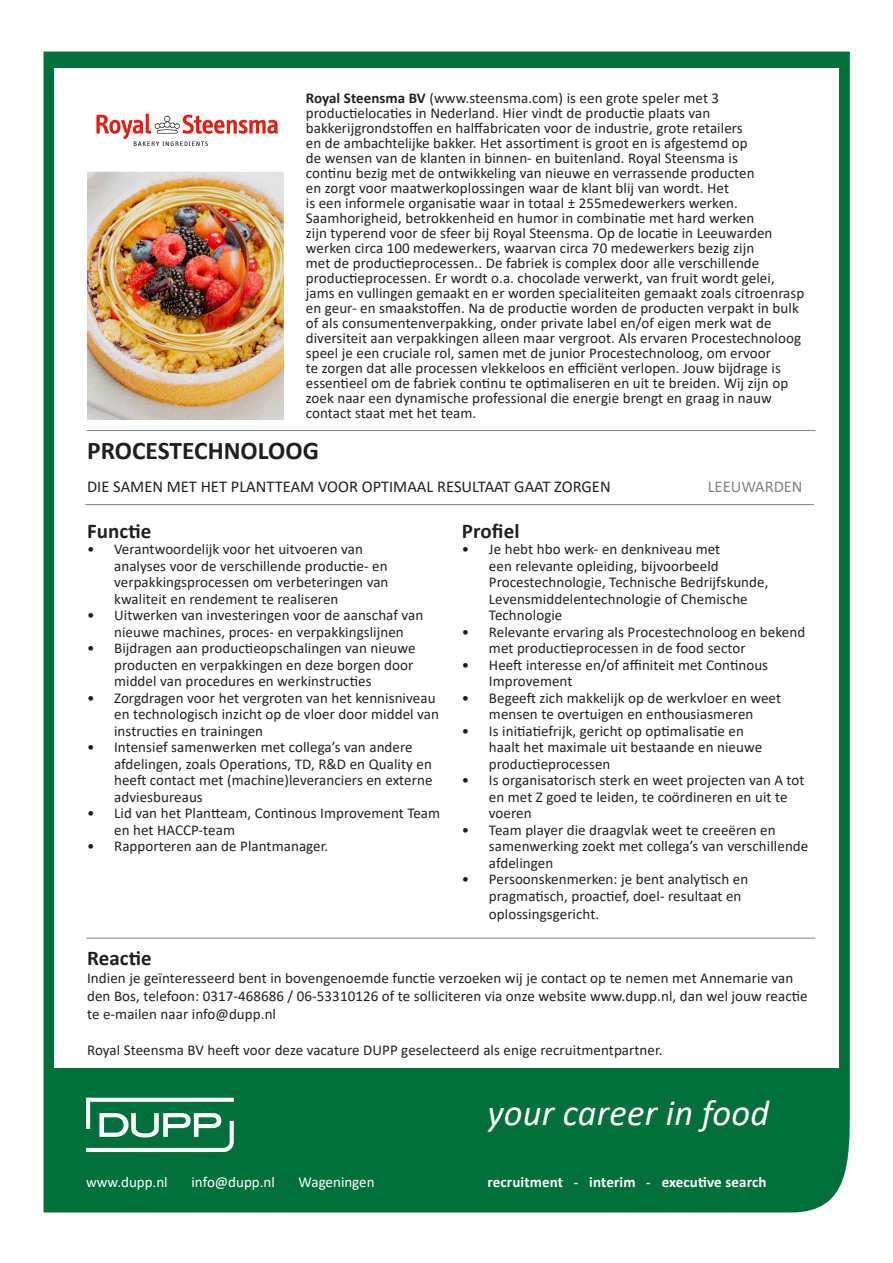
<style>
.page{position:relative;width:893px;height:1263px;background:#fff}
.page>*{position:absolute;margin:0;border:0;box-sizing:border-box;transform-origin:0 0}
.t1{font:italic 36.45px "Calibri";letter-spacing:.005em;color:#fff}
.t2{font:700 25.5px "Calibri";color:#231f20}
.t3{font:700 21px "Calibri";letter-spacing:.005em;color:#231f20}
.t4{font:16.5px "Calibri";color:#231f20}
.t5{font:16.5px "Calibri";color:#808285}
.t6{font:15px/16.5px "Calibri";letter-spacing:.005em;color:#231f20}
.t7{font:700 15px "Calibri";letter-spacing:.01em;color:#fff}
.t8{font:15px "Calibri";color:#fff}
.s1{font-weight:700}
</style>
<div class="page">
<div style="left:44px;top:52px;width:806px;height:1160px;background:#006f3c"></div>
<div style="left:54px;top:68px;width:785px;height:999px;background:#fff"></div>
<hr style="left:87px;top:430px;width:728px;height:1px;background:#808285">
<hr style="left:87px;top:938px;width:728px;height:1px;background:#808285">
<hr style="left:85px;top:504px;width:729px;height:1px;background:#808285">
<img style="left:87px;top:172px;width:196px;height:248px">
<img style="left:96px;top:113px;width:182px;height:33px">
<svg style="left:86px;top:1098px;width:148px;height:54px"></svg>
<p class="t6" style="left:306px;top:90px;width:500px;line-height:15px"><span class="s1">Royal Steensma BV</span> (www.steensma.com) is een grote speler met 3 productielocaties in Nederland. Hier vindt de productie plaats van bakkerijgrondstoffen en halffabricaten voor de industrie, grote retailers<br>en de ambachtelijke bakker. Het assortiment is groot en is afgestemd op<br>de wensen van de klanten in binnen- en buitenland. Royal Steensma is<br>continu bezig met de ontwikkeling van nieuwe en verrassende producten<br>en zorgt voor maatwerkoplossingen waar de klant blij van wordt. Het<br>is een informele organisatie waar in totaal ± 255medewerkers werken.<br>Saamhorigheid, betrokkenheid en humor in combinatie met hard werken<br>zijn typerend voor de sfeer bij Royal Steensma. Op de locatie in Leeuwarden werken circa 100 medewerkers, waarvan circa 70 medewerkers bezig zijn<br>met de productieprocessen.. De fabriek is complex door alle verschillende productieprocessen. Er wordt o.a. chocolade verwerkt, van fruit wordt gelei, jams en vullingen gemaakt en er worden specialiteiten gemaakt zoals citroenrasp en geur- en smaakstoffen. Na de productie worden de producten verpakt in bulk of als consumentenverpakking, onder private label en/of eigen merk wat de diversiteit aan verpakkingen alleen maar vergroot. Als ervaren Procestechnoloog speel je een cruciale rol, samen met de junior Procestechnoloog, om ervoor<br>te zorgen dat alle processen vlekkeloos en efficiënt verlopen. Jouw bijdrage is essentieel om de fabriek continu te optimaliseren en uit te breiden. Wij zijn op zoek naar een dynamische professional die energie brengt en graag in nauw contact staat met het team.</p>
<p class="t2" style="left:87px;top:433px;width:233px">PROCESTECHNOLOOG</p>
<p class="t4" style="left:87px;top:475px;width:525px">DIE SAMEN MET HET PLANTTEAM VOOR OPTIMAAL RESULTAAT GAAT ZORGEN</p>
<p class="t5" style="left:708px;top:475px;width:96px">LEEUWARDEN</p>
<p class="t3" style="left:87px;top:516px;width:66px">Functie</p>
<p class="t6" style="left:114px;top:541px;width:276px;text-indent:-27px">• Verantwoordelijk voor het uitvoeren van analyses voor de verschillende productie- en verpakkingsprocessen om verbeteringen van kwaliteit en rendement te realiseren</p>
<p class="t6" style="left:87px;top:607px;width:338px;text-align:center">• Uitwerken van investeringen voor de aanschaf van nieuwe machines, proces- en verpakkingslijnen</p>
<p class="t6" style="left:114px;top:640px;width:303px;text-indent:-27px">• Bijdragen aan productieopschalingen van nieuwe producten en verpakkingen en deze borgen door middel van procedures en werkinstructies</p>
<p class="t6" style="left:114px;top:689px;width:326px;text-indent:-27px">• Zorgdragen voor het vergroten van het kennisniveau en technologisch inzicht op de vloer door middel van instructies en trainingen</p>
<p class="t6" style="left:114px;top:739px;width:320px;text-indent:-27px">• Intensief samenwerken met collega’s van andere afdelingen, zoals Operations, TD, R&amp;D en Quality en heeft contact met (machine)leveranciers en externe adviesbureaus</p>
<p class="t6" style="left:114px;top:805px;width:328px;text-indent:-27px">• Lid van het Plantteam, Continous Improvement Team en het HACCP-team</p>
<p class="t6" style="left:87px;top:838px;width:243px">• Rapporteren aan de Plantmanager.</p>
<p class="t3" style="left:462px;top:516px;width:59px">Profiel</p>
<p class="t6" style="left:489px;top:541px;width:281px;text-indent:-27px">• Je hebt hbo werk- en denkniveau met<br>een relevante opleiding, bijvoorbeeld Procestechnologie, Technische Bedrijfskunde, Levensmiddelentechnologie of Chemische Technologie</p>
<p class="t6" style="left:489px;top:623px;width:318px;text-indent:-27px">• Relevante ervaring als Procestechnoloog en bekend met productieprocessen in de food sector</p>
<p class="t6" style="left:489px;top:656px;width:281px;text-indent:-27px">• Heeft interesse en/of affiniteit met Continous<br>Improvement</p>
<p class="t6" style="left:462px;top:689px;width:321px;text-align:center">• Begeeft zich makkelijk op de werkvloer en weet mensen te overtuigen en enthousiasmeren</p>
<p class="t6" style="left:489px;top:722px;width:275px;text-indent:-27px">• Is initiatiefrijk, gericht op optimalisatie en haalt het maximale uit bestaande en nieuwe productieprocessen</p>
<p class="t6" style="left:489px;top:772px;width:317px;text-indent:-27px">• Is organisatorisch sterk en weet projecten van A tot en met Z goed te leiden, te coördineren en uit te voeren</p>
<p class="t6" style="left:489px;top:821px;width:321px;text-indent:-27px">• Team player die draagvlak weet te creeëren en samenwerking zoekt met collega’s van verschillende afdelingen</p>
<p class="t6" style="left:489px;top:871px;width:261px;text-indent:-27px">• Persoonskenmerken: je bent analytisch en pragmatisch, proactief, doel- resultaat en</p>
<p class="t6" style="left:489px;top:905px;width:112px">oplossingsgericht.</p>
<p class="t3" style="left:87px;top:943px;width:66px">Reactie</p>
<p class="t6" style="left:87px;top:968px;width:722px;line-height:18px">Indien je geïnteresseerd bent in bovengenoemde functie verzoeken wij je contact op te nemen met Annemarie van den Bos, telefoon: 0317-468686 / 06-53310126 of te solliciteren via onze website www.dupp.nl, dan wel jouw reactie te e-mailen naar info@dupp.nl</p>
<p class="t6" style="left:87px;top:1041px;width:577px">Royal Steensma BV heeft voor deze vacature DUPP geselecteerd als enige recruitmentpartner.</p>
<p class="t1" style="left:487px;top:1088px;width:283px">your career in food</p>
<p class="t8" style="left:86px;top:1171px;width:83px">www.dupp.nl</p>
<p class="t8" style="left:191px;top:1171px;width:85px">info@dupp.nl</p>
<p class="t8" style="left:299px;top:1171px;width:77px">Wageningen</p>
<p class="t7" style="left:487px;top:1171px;width:281px">recruitment - interim - executive search</p>
</div>
